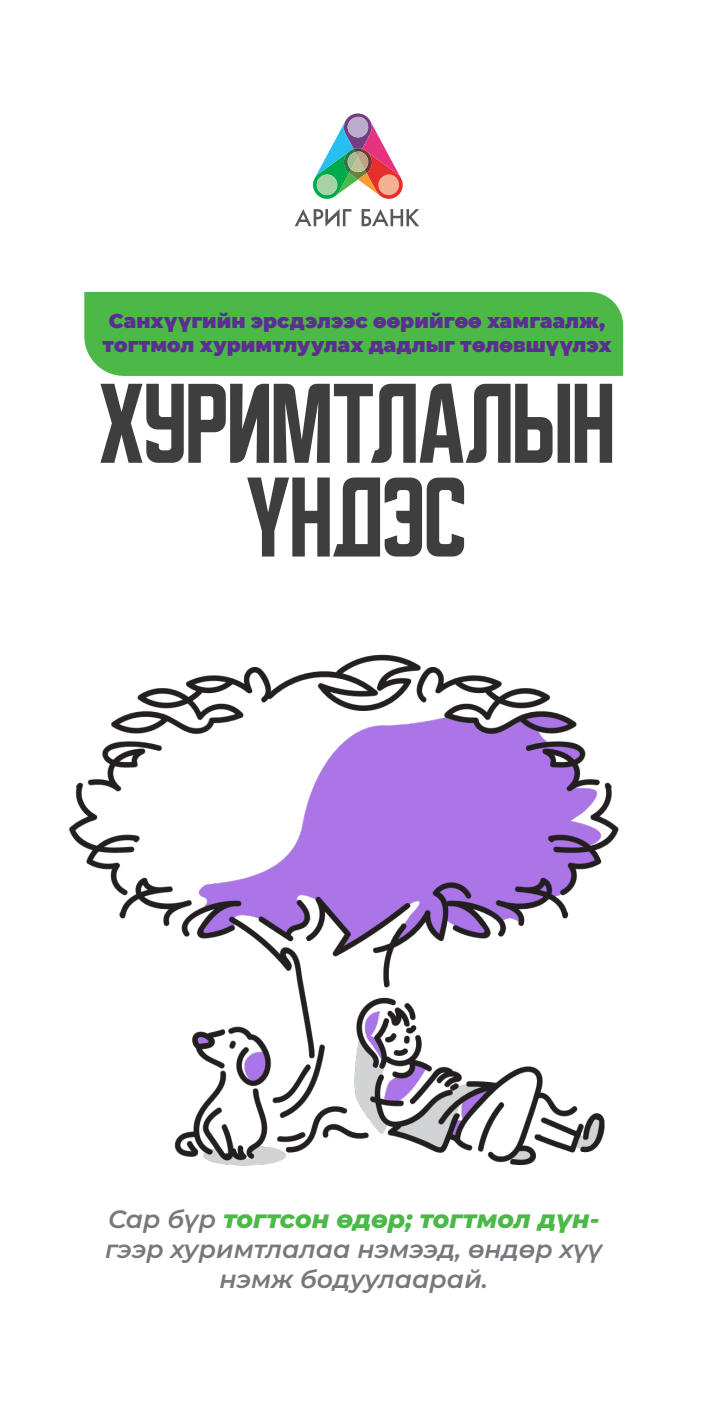
<style>
.page{position:relative;width:709px;height:1418px;background:#fff}
.page>*{position:absolute;margin:0;border:0;box-sizing:border-box;transform-origin:0 0}
.t1{font:700 109.75px "Buyan";letter-spacing:-.005em;color:#3e3e3f}
.t2{font:italic 600 25px/30px "Montserrat";color:#76787b;text-align:center}
.t3{font:900 20px/24px "Montserrat";letter-spacing:.005em;color:#5b2e91;text-align:center}
.s1{font-weight:800;color:#4cb848}
</style>
<div class="page">
<div style="left:84px;top:292px;width:539px;height:84px;background:#4cb848"></div>
<img style="left:69px;top:654px;width:550px;height:512px">
<svg style="left:313px;top:113px;width:90px;height:86px"></svg>
<svg style="left:361px;top:209px;width:58px;height:17px"></svg>
<svg style="left:295px;top:209px;width:56px;height:18px"></svg>
<p class="t3" style="left:102px;top:307px;width:510px">Санхүүгийн эрсдэлээс өөрийгөө хамгаалж, тогтмол хуримтлуулах дадлыг төлөвшүүлэх</p>
<p class="t1" style="left:99px;top:367px;width:517px">Хуримтлалын</p>
<p class="t1" style="left:247px;top:461px;width:221px">Үндэс</p>
<p class="t2" style="left:105px;top:1202px;width:499px">Сар бүр <span class="s1">тогтсон өдөр; тогтмол дүн&shy;</span>гээр хуримтлалаа нэмээд, өндөр хүү нэмж бодуулаарай.</p>
</div>
